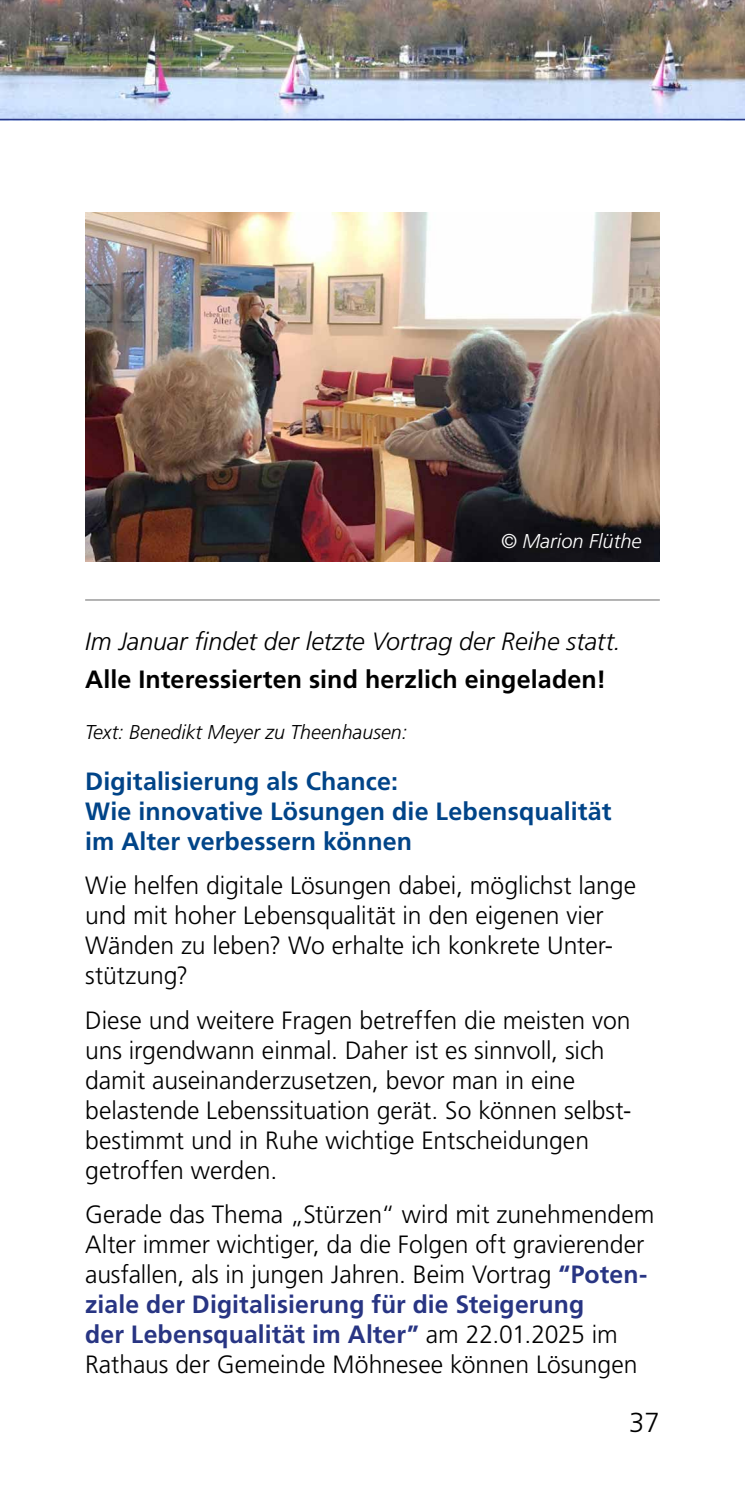
<style>
.page{position:relative;width:745px;height:1489px;background:#fff}
.page>*{position:absolute;margin:0;border:0;box-sizing:border-box;transform-origin:0 0}
.t1{font:300 27.5px "Frutiger LT Std";color:#000}
.t2{font:300 25px/30px "Frutiger LT Std";color:#000}
.t3{font:700 25px/30px "Frutiger LT Std";letter-spacing:.005em;color:#048}
.t4{font:italic 300 25px "Frutiger LT Std";color:#000}
.t5{font:700 25px "Frutiger LT Std";letter-spacing:.005em;color:#000}
.t6{font:italic 300 20px "Frutiger LT Std";color:#000}
.t7{font:italic 300 20px "Frutiger LT Std";color:#fff}
.s1{font-weight:700;color:#283583}
</style>
<div class="page">
<img style="left:0;top:0;width:744px;height:119px">
<hr style="left:0;top:119px;width:744px;height:1px;background:#283583">
<img style="left:85px;top:213px;width:574px;height:348px">
<div style="left:486px;top:518px;width:170px;height:45px;background:#000;opacity:.75"></div>
<hr style="left:85px;top:599px;width:574px;height:1px;background:#000">
<p class="t7" style="left:500px;top:529px;width:142px">© Marion Flüthe</p>
<p class="t4" style="left:85px;top:627px;width:537px">Im Januar findet der letzte Vortrag der Reihe statt.</p>
<p class="t5" style="left:85px;top:664px;width:522px">Alle Interessierten sind herzlich eingeladen!</p>
<p class="t6" style="left:85px;top:720px;width:323px">Text: Benedikt Meyer zu Theenhausen:</p>
<p class="t3" style="left:85px;top:766px;width:527px">Digitalisierung als Chance:<br>Wie innovative Lösungen die Lebensqualität im Alter verbessern können</p>
<p class="t2" style="left:85px;top:871px;width:552px">Wie helfen digitale Lösungen dabei, möglichst lange und mit hoher Lebensqualität in den eigenen vier Wänden zu leben? Wo erhalte ich konkrete Unter&shy;stützung?</p>
<p class="t2" style="left:85px;top:1005px;width:546px">Diese und weitere Fragen betreffen die meisten von uns irgendwann einmal. Daher ist es sinnvoll, sich damit auseinanderzusetzen, bevor man in eine belastende Lebenssituation gerät. So können selbst&shy;bestimmt und in Ruhe wichtige Entscheidungen getroffen werden.</p>
<p class="t2" style="left:85px;top:1199px;width:570px">Gerade das Thema „Stürzen“ wird mit zunehmendem Alter immer wichtiger, da die Folgen oft gravierender ausfallen, als in jungen Jahren. Beim Vortrag <span class="s1">“Poten&shy;ziale der Digitalisierung für die Steigerung<br>der Lebensqualität im Alter”</span> am 22.01.2025 im Rathaus der Gemeinde Möhnesee können Lösungen</p>
<p class="t1" style="left:628px;top:1406px;width:32px">37</p>
</div>
